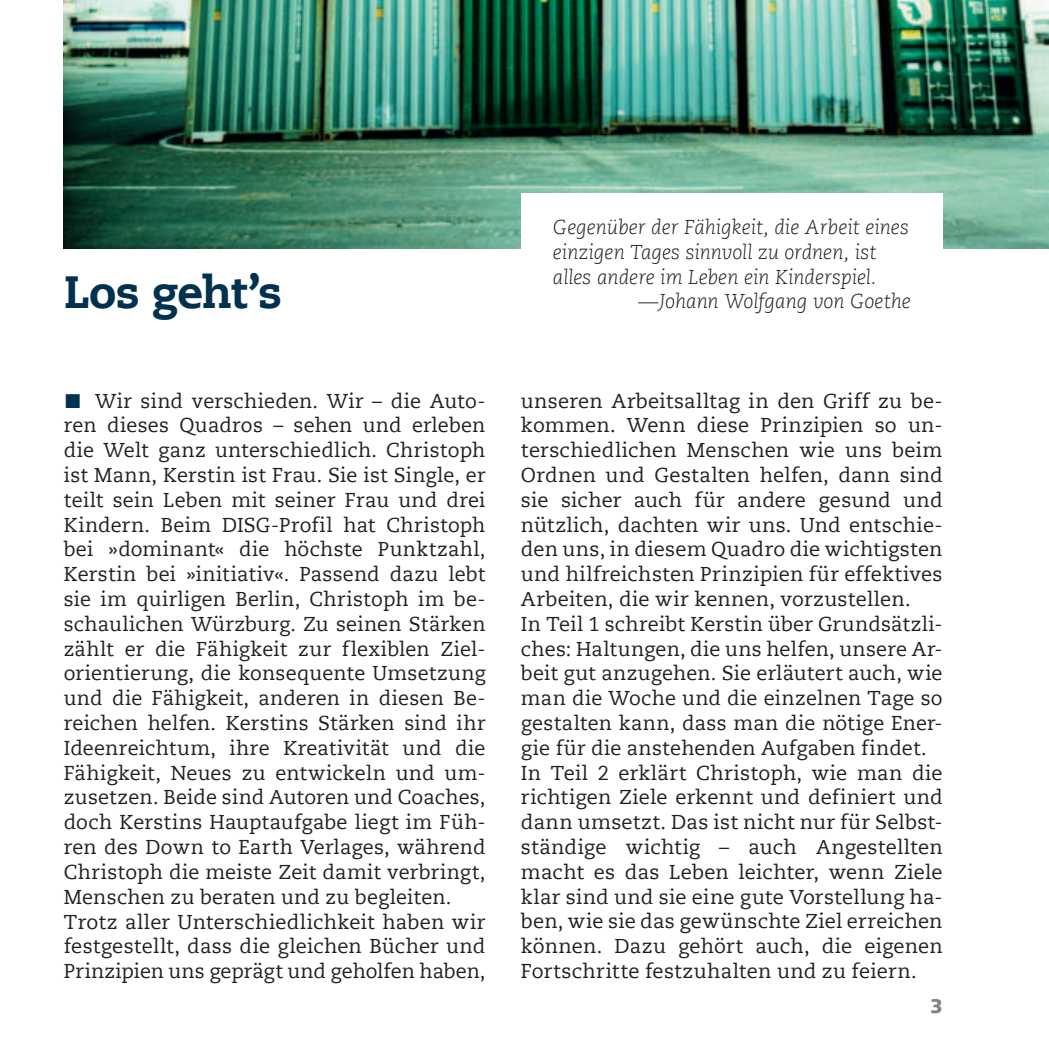
<style>
.page{position:relative;width:1049px;height:1049px;background:#fff}
.page>*{position:absolute;margin:0;border:0;box-sizing:border-box;transform-origin:0 0}
.t1{font:800 45px "Caecilia LT";letter-spacing:-.025em;color:#00314f}
.t2{font:20px/24.8px "Caecilia LT";letter-spacing:.01em;color:#231f20}
.t3{font:italic 300 20px/24.8px "Caecilia LT";letter-spacing:-.005em;color:#231f20}
.t4{font:900 20px "Frutiger LT";color:#808285}
.s1{font-family:"Arial";font-size:30px;color:#00314f}
</style>
<div class="page">
<img style="left:64px;top:0;width:985px;height:248px">
<div style="left:521px;top:193px;width:422px;height:115px;background:#fff"></div>
<h1 class="t1" style="left:64px;top:265px;width:220px">Los geht’s</h1>
<p class="t3" style="left:553px;top:215px;width:358px">Gegenüber der Fähigkeit, die Arbeit eines einzigen Tages sinnvoll zu ordnen, ist alles andere im Leben ein Kinderspiel.</p>
<p class="t3" style="left:638px;top:289px;width:274px">—Johann Wolfgang von Goethe</p>
<p class="t2" style="left:64px;top:389px;width:423px"><span class="s1">■</span> Wir sind verschieden. Wir – die Auto&shy;ren dieses Quadros – sehen und erleben die Welt ganz unterschiedlich. Christoph ist Mann, Kerstin ist Frau. Sie ist Single, er teilt sein Leben mit seiner Frau und drei Kindern. Beim DISG-Profil hat Christoph bei »dominant« die höchste Punktzahl, Kerstin bei »initiativ«. Passend dazu lebt sie im quirligen Berlin, Christoph im be&shy;schaulichen Würzburg. Zu seinen Stärken zählt er die Fähigkeit zur flexiblen Ziel&shy;orientierung, die konsequente Umsetzung und die Fähigkeit, anderen in diesen Be&shy;reichen helfen. Kerstins Stärken sind ihr Ideenreichtum, ihre Kreativität und die Fähigkeit, Neues zu entwickeln und um&shy;zusetzen. Beide sind Autoren und Coaches, doch Kerstins Hauptaufgabe liegt im Füh&shy;ren des Down to Earth Verlages, während Christoph die meiste Zeit damit verbringt, Menschen zu beraten und zu begleiten.<br>Trotz aller Unterschiedlichkeit haben wir festgestellt, dass die gleichen Bücher und Prinzipien uns geprägt und geholfen haben,</p>
<p class="t2" style="left:521px;top:389px;width:423px">unseren Arbeitsalltag in den Griff zu be&shy;kommen. Wenn diese Prinzipien so un&shy;terschiedlichen Menschen wie uns beim Ordnen und Gestalten helfen, dann sind sie sicher auch für andere gesund und nützlich, dachten wir uns. Und entschie&shy;den uns, in diesem Quadro die wichtigsten und hilfreichsten Prinzipien für effektives Arbeiten, die wir kennen, vorzustellen.<br>In Teil 1 schreibt Kerstin über Grundsätzli&shy;ches: Haltungen, die uns helfen, unsere Ar&shy;beit gut anzugehen. Sie erläutert auch, wie man die Woche und die einzelnen Tage so gestalten kann, dass man die nötige Ener&shy;gie für die anstehenden Aufgaben findet.<br>In Teil 2 erklärt Christoph, wie man die richtigen Ziele erkennt und definiert und dann umsetzt. Das ist nicht nur für Selbst&shy;ständige wichtig – auch Angestellten macht es das Leben leichter, wenn Ziele klar sind und sie eine gute Vorstellung ha&shy;ben, wie sie das gewünschte Ziel erreichen können. Dazu gehört auch, die eigenen Fortschritte festzuhalten und zu feiern.</p>
<p class="t4" style="left:930px;top:994px;width:14px">3</p>
</div>
